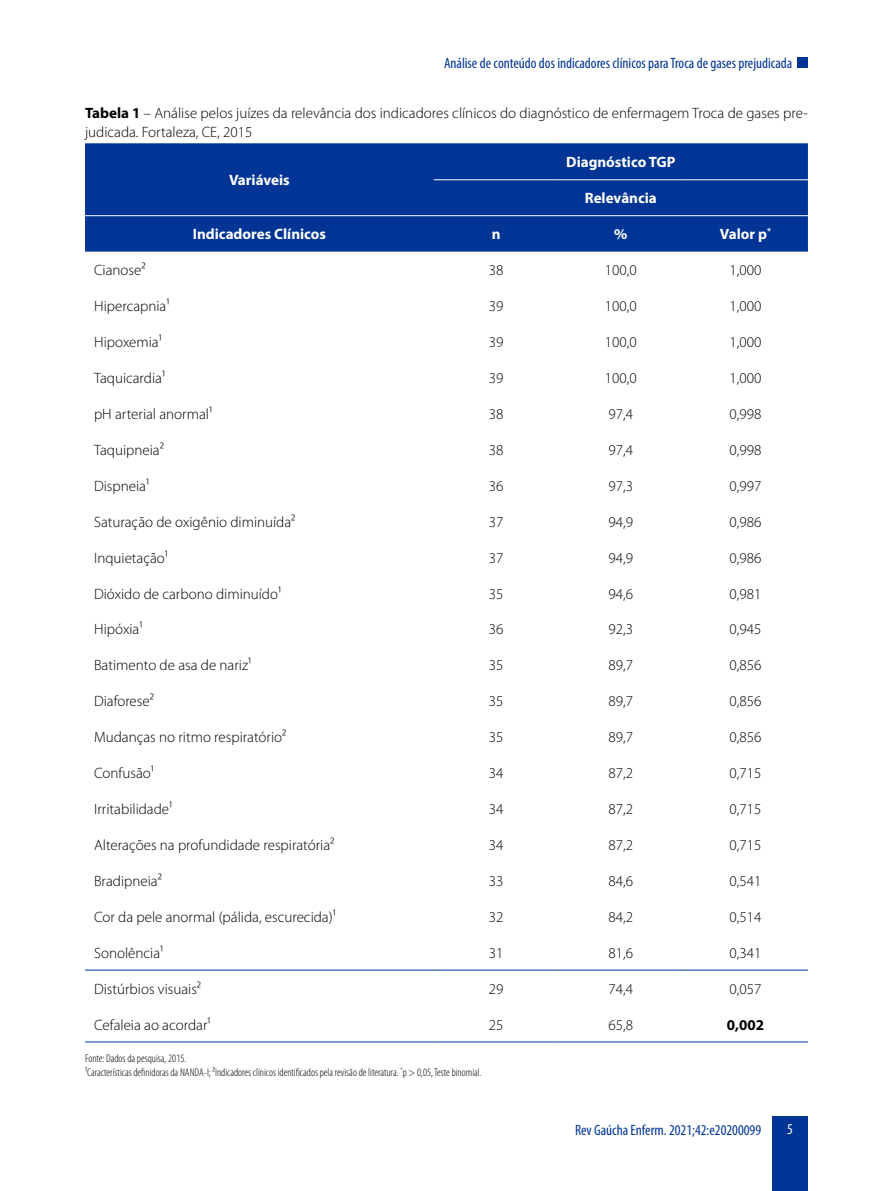
<style>
.page{position:relative;width:893px;height:1191px;background:#fff}
.page>*{position:absolute;margin:0;border:0;box-sizing:border-box;transform-origin:0 0}
.COL_ESQ{font:300 15px "Myriad Pro";color:#000}
.COL_MIOLO{font:300 15px "Myriad Pro";color:#000}
.Titulo_quadro_figura{font:300 15px/19.5px "Myriad Pro";color:#000}
.t1{font:condensed 15px "Myriad Pro";color:#003595}
.COL_CABECALHO{font:700 15px "Myriad Pro";color:#fff}
.COL_MIOLO-2{font:700 15px "Myriad Pro";color:#000}
.t2{font:condensed 15px "Myriad Pro";color:#fff}
.Fonte_quadro_figura{font:300 condensed 11.25px "Myriad Pro";color:#000}
.s1{font-weight:700}
</style>
<div class="page">
<div style="left:772px;top:1116px;width:36px;height:75px;background:#003595"></div>
<div style="left:798px;top:57px;width:10px;height:11px;background:#003595"></div>
<div style="left:85px;top:144px;width:723px;height:108px;background:#003595"></div>
<hr style="left:85px;top:143px;width:349px;height:1px;background:#003595">
<hr style="left:434px;top:143px;width:124px;height:1px;background:#003595">
<hr style="left:558px;top:143px;width:125px;height:1px;background:#003595">
<hr style="left:683px;top:143px;width:125px;height:1px;background:#003595">
<hr style="left:85px;top:1041px;width:349px;height:1px;background:#003595">
<hr style="left:434px;top:1041px;width:124px;height:1px;background:#003595">
<hr style="left:558px;top:1041px;width:125px;height:1px;background:#003595">
<hr style="left:683px;top:1041px;width:125px;height:1px;background:#003595">
<hr style="left:434px;top:179px;width:124px;height:1px;background:#fff">
<hr style="left:558px;top:179px;width:125px;height:1px;background:#fff">
<hr style="left:683px;top:179px;width:125px;height:1px;background:#fff">
<hr style="left:85px;top:215px;width:349px;height:1px;background:#fff">
<hr style="left:434px;top:215px;width:124px;height:1px;background:#fff">
<hr style="left:558px;top:215px;width:125px;height:1px;background:#fff">
<hr style="left:683px;top:215px;width:125px;height:1px;background:#fff">
<hr style="left:85px;top:970px;width:349px;height:1px;background:#003595">
<hr style="left:434px;top:970px;width:124px;height:1px;background:#003595">
<hr style="left:558px;top:970px;width:125px;height:1px;background:#003595">
<hr style="left:683px;top:970px;width:125px;height:1px;background:#003595">
<p class="t1" style="left:444px;top:54px;width:350px">Análise de conteúdo dos indicadores clínicos para Troca de gases prejudicada</p>
<p class="Titulo_quadro_figura" style="left:85px;top:103px;width:724px"><span class="s1">Tabela 1</span> – Análise pelos juízes da relevância dos indicadores clínicos do diagnóstico de enfermagem Troca de gases pre&shy;judicada. Fortaleza, CE, 2015</p>
<p class="COL_CABECALHO" style="left:229px;top:171px;width:62px">Variáveis</p>
<p class="COL_CABECALHO" style="left:566px;top:153px;width:111px">Diagnóstico TGP</p>
<p class="COL_CABECALHO" style="left:585px;top:188px;width:74px">Relevância</p>
<p class="COL_CABECALHO" style="left:193px;top:224px;width:135px">Indicadores Clínicos</p>
<p class="COL_CABECALHO" style="left:492px;top:224px;width:10px">n</p>
<p class="COL_CABECALHO" style="left:614px;top:224px;width:15px">%</p>
<p class="COL_CABECALHO" style="left:720px;top:224px;width:53px">Valor p<sup>*</sup></p>
<p class="COL_ESQ" style="left:94px;top:261px;width:53px">Cianose²</p>
<p class="COL_MIOLO" style="left:489px;top:261px;width:16px">38</p>
<p class="COL_MIOLO" style="left:605px;top:261px;width:33px">100,0</p>
<p class="COL_MIOLO" style="left:730px;top:261px;width:33px">1,000</p>
<p class="COL_ESQ" style="left:94px;top:297px;width:77px">Hipercapnia¹</p>
<p class="COL_MIOLO" style="left:489px;top:297px;width:16px">39</p>
<p class="COL_MIOLO" style="left:605px;top:297px;width:33px">100,0</p>
<p class="COL_MIOLO" style="left:730px;top:297px;width:33px">1,000</p>
<p class="COL_ESQ" style="left:94px;top:333px;width:69px">Hipoxemia¹</p>
<p class="COL_MIOLO" style="left:489px;top:333px;width:16px">39</p>
<p class="COL_MIOLO" style="left:605px;top:333px;width:33px">100,0</p>
<p class="COL_MIOLO" style="left:730px;top:333px;width:33px">1,000</p>
<p class="COL_ESQ" style="left:94px;top:369px;width:73px">Taquicardia¹</p>
<p class="COL_MIOLO" style="left:489px;top:369px;width:16px">39</p>
<p class="COL_MIOLO" style="left:605px;top:369px;width:33px">100,0</p>
<p class="COL_MIOLO" style="left:730px;top:369px;width:33px">1,000</p>
<p class="COL_ESQ" style="left:94px;top:405px;width:120px">pH arterial anormal¹</p>
<p class="COL_MIOLO" style="left:489px;top:405px;width:16px">38</p>
<p class="COL_MIOLO" style="left:609px;top:405px;width:26px">97,4</p>
<p class="COL_MIOLO" style="left:730px;top:405px;width:33px">0,998</p>
<p class="COL_ESQ" style="left:94px;top:441px;width:71px">Taquipneia²</p>
<p class="COL_MIOLO" style="left:489px;top:441px;width:16px">38</p>
<p class="COL_MIOLO" style="left:609px;top:441px;width:26px">97,4</p>
<p class="COL_MIOLO" style="left:730px;top:441px;width:33px">0,998</p>
<p class="COL_ESQ" style="left:94px;top:477px;width:57px">Dispneia¹</p>
<p class="COL_MIOLO" style="left:489px;top:477px;width:16px">36</p>
<p class="COL_MIOLO" style="left:609px;top:477px;width:26px">97,3</p>
<p class="COL_MIOLO" style="left:730px;top:477px;width:33px">0,997</p>
<p class="COL_ESQ" style="left:94px;top:512px;width:203px">Saturação de oxigênio diminuída²</p>
<p class="COL_MIOLO" style="left:489px;top:512px;width:16px">37</p>
<p class="COL_MIOLO" style="left:609px;top:512px;width:26px">94,9</p>
<p class="COL_MIOLO" style="left:730px;top:512px;width:33px">0,986</p>
<p class="COL_ESQ" style="left:94px;top:548px;width:76px">Inquietação¹</p>
<p class="COL_MIOLO" style="left:489px;top:548px;width:16px">37</p>
<p class="COL_MIOLO" style="left:609px;top:548px;width:26px">94,9</p>
<p class="COL_MIOLO" style="left:730px;top:548px;width:33px">0,986</p>
<p class="COL_ESQ" style="left:94px;top:584px;width:189px">Dióxido de carbono diminuído¹</p>
<p class="COL_MIOLO" style="left:489px;top:584px;width:16px">35</p>
<p class="COL_MIOLO" style="left:609px;top:584px;width:26px">94,6</p>
<p class="COL_MIOLO" style="left:730px;top:584px;width:33px">0,981</p>
<p class="COL_ESQ" style="left:94px;top:620px;width:50px">Hipóxia¹</p>
<p class="COL_MIOLO" style="left:489px;top:620px;width:16px">36</p>
<p class="COL_MIOLO" style="left:609px;top:620px;width:26px">92,3</p>
<p class="COL_MIOLO" style="left:730px;top:620px;width:33px">0,945</p>
<p class="COL_ESQ" style="left:94px;top:656px;width:159px">Batimento de asa de nariz¹</p>
<p class="COL_MIOLO" style="left:489px;top:656px;width:16px">35</p>
<p class="COL_MIOLO" style="left:609px;top:656px;width:26px">89,7</p>
<p class="COL_MIOLO" style="left:730px;top:656px;width:33px">0,856</p>
<p class="COL_ESQ" style="left:94px;top:692px;width:62px">Diaforese²</p>
<p class="COL_MIOLO" style="left:489px;top:692px;width:16px">35</p>
<p class="COL_MIOLO" style="left:609px;top:692px;width:26px">89,7</p>
<p class="COL_MIOLO" style="left:730px;top:692px;width:33px">0,856</p>
<p class="COL_ESQ" style="left:94px;top:728px;width:194px">Mudanças no ritmo respiratório²</p>
<p class="COL_MIOLO" style="left:489px;top:728px;width:16px">35</p>
<p class="COL_MIOLO" style="left:609px;top:728px;width:26px">89,7</p>
<p class="COL_MIOLO" style="left:730px;top:728px;width:33px">0,856</p>
<p class="COL_ESQ" style="left:94px;top:764px;width:61px">Confusão¹</p>
<p class="COL_MIOLO" style="left:489px;top:764px;width:16px">34</p>
<p class="COL_MIOLO" style="left:609px;top:764px;width:26px">87,2</p>
<p class="COL_MIOLO" style="left:730px;top:764px;width:33px">0,715</p>
<p class="COL_ESQ" style="left:94px;top:800px;width:80px">Irritabilidade¹</p>
<p class="COL_MIOLO" style="left:489px;top:800px;width:16px">34</p>
<p class="COL_MIOLO" style="left:609px;top:800px;width:26px">87,2</p>
<p class="COL_MIOLO" style="left:730px;top:800px;width:33px">0,715</p>
<p class="COL_ESQ" style="left:94px;top:836px;width:242px">Alterações na profundidade respiratória²</p>
<p class="COL_MIOLO" style="left:489px;top:836px;width:16px">34</p>
<p class="COL_MIOLO" style="left:609px;top:836px;width:26px">87,2</p>
<p class="COL_MIOLO" style="left:730px;top:836px;width:33px">0,715</p>
<p class="COL_ESQ" style="left:94px;top:872px;width:69px">Bradipneia²</p>
<p class="COL_MIOLO" style="left:489px;top:872px;width:16px">33</p>
<p class="COL_MIOLO" style="left:609px;top:872px;width:26px">84,6</p>
<p class="COL_MIOLO" style="left:730px;top:872px;width:33px">0,541</p>
<p class="COL_ESQ" style="left:94px;top:907px;width:243px">Cor da pele anormal (pálida, escurecida)¹</p>
<p class="COL_MIOLO" style="left:489px;top:907px;width:16px">32</p>
<p class="COL_MIOLO" style="left:609px;top:907px;width:26px">84,2</p>
<p class="COL_MIOLO" style="left:730px;top:907px;width:33px">0,514</p>
<p class="COL_ESQ" style="left:94px;top:943px;width:71px">Sonolência¹</p>
<p class="COL_MIOLO" style="left:489px;top:943px;width:16px">31</p>
<p class="COL_MIOLO" style="left:609px;top:943px;width:26px">81,6</p>
<p class="COL_MIOLO" style="left:730px;top:943px;width:33px">0,341</p>
<p class="COL_ESQ" style="left:94px;top:979px;width:109px">Distúrbios visuais²</p>
<p class="COL_MIOLO" style="left:489px;top:979px;width:16px">29</p>
<p class="COL_MIOLO" style="left:609px;top:979px;width:26px">74,4</p>
<p class="COL_MIOLO" style="left:730px;top:979px;width:33px">0,057</p>
<p class="COL_ESQ" style="left:94px;top:1015px;width:118px">Cefaleia ao acordar¹</p>
<p class="COL_MIOLO" style="left:489px;top:1015px;width:16px">25</p>
<p class="COL_MIOLO" style="left:609px;top:1015px;width:26px">65,8</p>
<p class="COL_MIOLO-2" style="left:727px;top:1014px;width:39px">0,002</p>
<p class="Fonte_quadro_figura" style="left:85px;top:1051px;width:103px">Fonte: Dados da pesquisa, 2015.</p>
<p class="Fonte_quadro_figura" style="left:85px;top:1065px;width:398px">¹Características definidoras da NANDA-I; ²Indicadores clínicos identificados pela revisão de literatura. <sup>*</sup>p &gt; 0,05, Teste binomial.</p>
<p class="t1" style="left:575px;top:1121px;width:188px">Rev Gaúcha Enferm. 2021;42:e20200099</p>
<p class="t2" style="left:787px;top:1120px;width:7px">5</p>
</div>
